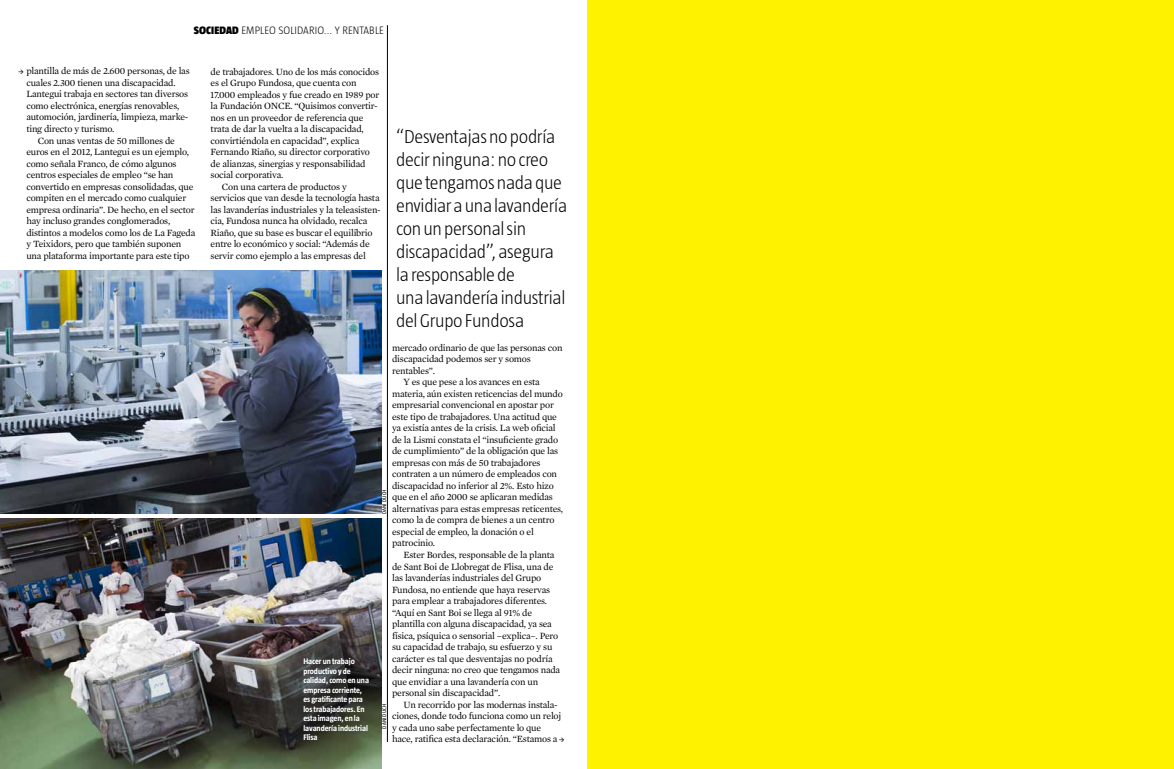
<style>
.page{position:relative;width:1174px;height:769px;background:#fff}
.page>*{position:absolute;margin:0;border:0;box-sizing:border-box;transform-origin:0 0}
.t1{font:300 19px/23px "Taz Barcelona";letter-spacing:-.015em;color:#000}
.t2{font:300 11px "Taz Barcelona";letter-spacing:.015em;color:#000}
.t3{font:9.7px "Mercury Text G1";letter-spacing:-.02em;color:#000}
.t4{font:700 8.2px/9.5px "Taz Barcelona";letter-spacing:-.01em;color:#fff}
.t5{font:5.5px "Taz Barcelona";color:#000}
.s1{font-weight:900}
</style>
<div class="page">
<div style="left:588px;top:0;width:586px;height:768px;background:#fff200"></div>
<hr style="left:387px;top:25px;width:1px;height:716px;background:#000">
<img style="left:0;top:270px;width:381px;height:243px">
<img style="left:0;top:518px;width:381px;height:250px">
<p class="t2" style="left:194px;top:24px;width:191px"><span class="s1">SOCIEDAD</span> EMPLEO SOLIDARIO... Y RENTABLE</p>
<p class="t3" style="left:26px;top:65px;width:165px">plantilla de más de 2.600 personas, de las</p>
<p class="t3" style="left:26px;top:77px;width:151px">cuales 2.300 tienen una discapacidad.</p>
<p class="t3" style="left:26px;top:88px;width:163px">Lantegui trabaja en sectores tan diversos</p>
<p class="t3" style="left:26px;top:100px;width:154px">como electrónica, energías renovables,</p>
<p class="t3" style="left:26px;top:111px;width:164px">automoción, jardinería, limpieza, marke-</p>
<p class="t3" style="left:26px;top:123px;width:89px">ting directo y turismo.</p>
<p class="t3" style="left:38px;top:134px;width:139px">Con unas ventas de 50 millones de</p>
<p class="t3" style="left:26px;top:146px;width:164px">euros en el 2012, Lantegui es un ejemplo,</p>
<p class="t3" style="left:26px;top:157px;width:152px">como señala Franco, de cómo algunos</p>
<p class="t3" style="left:26px;top:169px;width:148px">centros especiales de empleo “se han</p>
<p class="t3" style="left:26px;top:180px;width:169px">convertido en empresas consolidadas, que</p>
<p class="t3" style="left:26px;top:192px;width:161px">compiten en el mercado como cualquier</p>
<p class="t3" style="left:26px;top:203px;width:170px">empresa ordinaria”. De hecho, en el sector</p>
<p class="t3" style="left:26px;top:215px;width:145px">hay incluso grandes conglomerados,</p>
<p class="t3" style="left:26px;top:226px;width:170px">distintos a modelos como los de La Fageda</p>
<p class="t3" style="left:26px;top:238px;width:157px">y Teixidors, pero que también suponen</p>
<p class="t3" style="left:26px;top:249px;width:165px">una plataforma importante para este tipo</p>
<p class="t3" style="left:211px;top:66px;width:170px">de trabajadores. Uno de los más conocidos</p>
<p class="t3" style="left:211px;top:77px;width:148px">es el Grupo Fundosa, que cuenta con</p>
<p class="t3" style="left:211px;top:89px;width:170px">17.000 empleados y fue creado en 1989 por</p>
<p class="t3" style="left:211px;top:100px;width:169px">la Fundación ONCE. “Quisimos convertir-</p>
<p class="t3" style="left:211px;top:112px;width:154px">nos en un proveedor de referencia que</p>
<p class="t3" style="left:211px;top:123px;width:155px">trata de dar la vuelta a la discapacidad,</p>
<p class="t3" style="left:211px;top:135px;width:150px">convirtiéndola en capacidad”, explica</p>
<p class="t3" style="left:211px;top:146px;width:161px">Fernando Riaño, su director corporativo</p>
<p class="t3" style="left:211px;top:158px;width:156px">de alianzas, sinergias y responsabilidad</p>
<p class="t3" style="left:211px;top:169px;width:74px">social corporativa.</p>
<p class="t3" style="left:222px;top:181px;width:126px">Con una cartera de productos y</p>
<p class="t3" style="left:211px;top:192px;width:170px">servicios que van desde la tecnología hasta</p>
<p class="t3" style="left:211px;top:204px;width:172px">las lavanderías industriales y la teleasisten-</p>
<p class="t3" style="left:211px;top:215px;width:158px">cia, Fundosa nunca ha olvidado, recalca</p>
<p class="t3" style="left:211px;top:227px;width:164px">Riaño, que su base es buscar el equilibrio</p>
<p class="t3" style="left:211px;top:238px;width:161px">entre lo económico y social: “Además de</p>
<p class="t3" style="left:211px;top:250px;width:157px">servir como ejemplo a las empresas del</p>
<h1 class="t1" style="left:396px;top:125px;width:172px">“Desventajas no podría decir ninguna: no creo que tengamos nada que envidiar a una lavandería con un personal sin discapacidad”, asegura la responsable de<br>una lavandería industrial del Grupo Fundosa</h1>
<p class="t4" style="left:303px;top:656px;width:67px">Hacer un trabajo productivo y de calidad, como en una empresa corriente, es gratificante para los trabajadores. En esta imagen, en la lavandería industrial<br>Flisa</p>
<p class="t3" style="left:392px;top:341px;width:172px">mercado ordinario de que las personas con</p>
<p class="t3" style="left:392px;top:353px;width:140px">discapacidad podemos ser y somos</p>
<p class="t3" style="left:392px;top:364px;width:44px">rentables”.</p>
<p class="t3" style="left:403px;top:376px;width:138px">Y es que pese a los avances en esta</p>
<p class="t3" style="left:392px;top:387px;width:172px">materia, aún existen reticencias del mundo</p>
<p class="t3" style="left:392px;top:399px;width:163px">empresarial convencional en apostar por</p>
<p class="t3" style="left:392px;top:410px;width:166px">este tipo de trabajadores. Una actitud que</p>
<p class="t3" style="left:392px;top:422px;width:165px">ya existía antes de la crisis. La web oficial</p>
<p class="t3" style="left:392px;top:433px;width:167px">de la Lismi constata el “insuficiente grado</p>
<p class="t3" style="left:392px;top:445px;width:168px">de cumplimiento” de la obligación que las</p>
<p class="t3" style="left:392px;top:456px;width:150px">empresas con más de 50 trabajadores</p>
<p class="t3" style="left:392px;top:468px;width:166px">contraten a un número de empleados con</p>
<p class="t3" style="left:392px;top:479px;width:163px">discapacidad no inferior al 2%. Esto hizo</p>
<p class="t3" style="left:392px;top:491px;width:162px">que en el año 2000 se aplicaran medidas</p>
<p class="t3" style="left:392px;top:502px;width:172px">alternativas para estas empresas reticentes,</p>
<p class="t3" style="left:392px;top:514px;width:164px">como la de compra de bienes a un centro</p>
<p class="t3" style="left:392px;top:525px;width:143px">especial de empleo, la donación o el</p>
<p class="t3" style="left:392px;top:537px;width:44px">patrocinio.</p>
<p class="t3" style="left:403px;top:548px;width:152px">Ester Bordes, responsable de la planta</p>
<p class="t3" style="left:392px;top:560px;width:163px">de Sant Boi de Llobregat de Flisa, una de</p>
<p class="t3" style="left:392px;top:571px;width:151px">las lavanderías industriales del Grupo</p>
<p class="t3" style="left:392px;top:583px;width:159px">Fundosa, no entiende que haya reservas</p>
<p class="t3" style="left:392px;top:594px;width:156px">para emplear a trabajadores diferentes.</p>
<p class="t3" style="left:392px;top:606px;width:141px">“Aquí en Sant Boi se llega al 91% de</p>
<p class="t3" style="left:392px;top:617px;width:161px">plantilla con alguna discapacidad, ya sea</p>
<p class="t3" style="left:392px;top:629px;width:168px">física, psíquica o sensorial –explica–. Pero</p>
<p class="t3" style="left:392px;top:641px;width:162px">su capacidad de trabajo, su esfuerzo y su</p>
<p class="t3" style="left:392px;top:652px;width:162px">carácter es tal que desventajas no podría</p>
<p class="t3" style="left:392px;top:664px;width:170px">decir ninguna: no creo que tengamos nada</p>
<p class="t3" style="left:392px;top:675px;width:148px">que envidiar a una lavandería con un</p>
<p class="t3" style="left:392px;top:687px;width:110px">personal sin discapacidad”.</p>
<p class="t3" style="left:403px;top:698px;width:156px">Un recorrido por las modernas instala-</p>
<p class="t3" style="left:392px;top:710px;width:171px">ciones, donde todo funciona como un reloj</p>
<p class="t3" style="left:392px;top:721px;width:151px">y cada uno sabe perfectamente lo que</p>
<p class="t3" style="left:392px;top:733px;width:167px">hace, ratifica esta declaración. “Estamos a</p>
<p class="t5" style="left:381px;top:513px;width:26px;rotate:-90deg">DANI DUCH</p>
<p class="t5" style="left:381px;top:728px;width:26px;rotate:-90deg">DANI DUCH</p>
</div>
